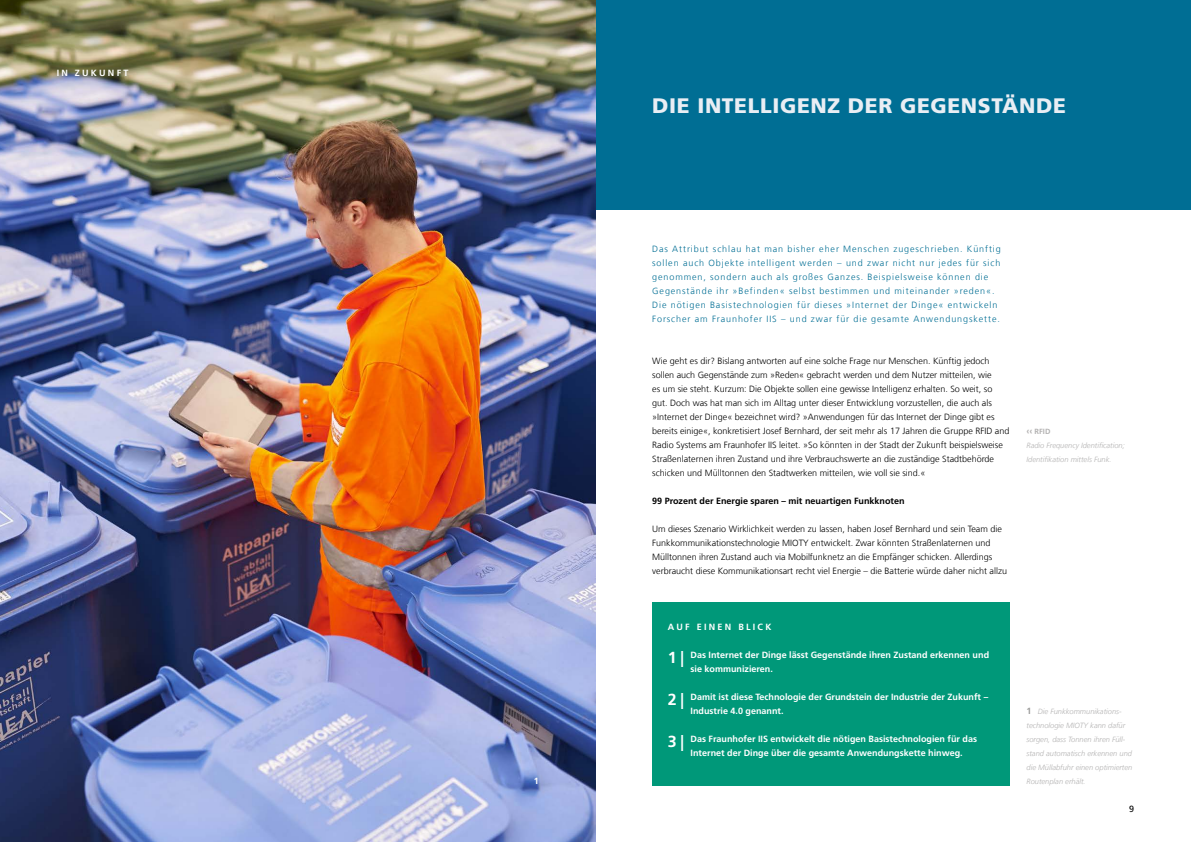
<style>
.page{position:relative;width:1191px;height:842px;background:#fff}
.page>*{position:absolute;margin:0;border:0;box-sizing:border-box;transform-origin:0 0}
.t1{font:900 21px "Frutiger LT Com";letter-spacing:.03em;color:#e9eef4}
.t2{font:700 16px "Frutiger LT Com";color:#fff}
.t3{font:300 9px/14px "Frutiger LT Com";color:#000}
.t4{font:300 9px/14px "Frutiger LT Com";letter-spacing:.1em;color:#006e94}
.t5{font:700 9px/14px "Frutiger LT Com";color:#fff}
.t6{font:700 9px "Frutiger LT Com";color:#000}
.t7{font:700 9px "Frutiger LT Com";letter-spacing:.25em;color:#fff}
.t8{font:9px "Frutiger LT Com";color:#000}
.t9{font:italic 300 7.5px/14px "Frutiger LT Com";color:#b3b2b2}
.s1{font-weight:700;font-style:normal;font-size:9px}
.s2{font-weight:700;font-style:normal}
.s3{font-weight:700;font-style:normal;font-size:9px;color:#9d9d9c}
</style>
<div class="page">
<div style="left:595px;top:0;width:596px;height:210px;background:#006e94"></div>
<div style="left:652px;top:602px;width:357px;height:183px;background:#009879"></div>
<img style="left:0;top:0;width:595px;height:842px">
<p class="t7" style="left:57px;top:68px;width:73px">IN ZUKUNFT</p>
<h1 class="t1" style="left:652px;top:93px;width:415px">DIE INTELLIGENZ DER GEGENSTÄNDE</h1>
<p class="t4" style="left:652px;top:242px;width:350px">Das Attribut schlau hat man bisher eher Menschen zugeschrieben. Künftig sollen auch Objekte intelligent werden – und zwar nicht nur jedes für sich genommen, sondern auch als großes Ganzes. Beispielsweise können die Gegenstände ihr »Befinden« selbst bestimmen und miteinander »reden«.<br>Die nötigen Basistechnologien für dieses »Internet der Dinge« entwickeln Forscher am Fraunhofer IIS – und zwar für die gesamte Anwendungskette.</p>
<p class="t3" style="left:652px;top:354px;width:359px">Wie geht es dir? Bislang antworten auf eine solche Frage nur Menschen. Künftig jedoch sollen auch Gegenstände zum »Reden« gebracht werden und dem Nutzer mitteilen, wie<br>es um sie steht. Kurzum: Die Objekte sollen eine gewisse Intelligenz erhalten. So weit, so gut. Doch was hat man sich im Alltag unter dieser Entwicklung vorzustellen, die auch als »Internet der Dinge« bezeichnet wird? »Anwendungen für das Internet der Dinge gibt es bereits einige«, konkretisiert Josef Bernhard, der seit mehr als 17 Jahren die Gruppe RFID and Radio Systems am Fraunhofer IIS leitet. »So könnten in der Stadt der Zukunft beispielsweise Straßenlaternen ihren Zustand und ihre Verbrauchswerte an die zuständige Stadtbehörde schicken und Mülltonnen den Stadtwerken mitteilen, wie voll sie sind.«</p>
<p class="t6" style="left:652px;top:495px;width:254px">99 Prozent der Energie sparen – mit neuartigen Funkknoten</p>
<p class="t3" style="left:652px;top:522px;width:356px">Um dieses Szenario Wirklichkeit werden zu lassen, haben Josef Bernhard und sein Team die Funkkommunikationstechnologie MIOTY entwickelt. Zwar könnten Straßenlaternen und Mülltonnen ihren Zustand auch via Mobilfunknetz an die Empfänger schicken. Allerdings verbraucht diese Kommunikationsart recht viel Energie – die Batterie würde daher nicht allzu</p>
<p class="t9" style="left:1026px;top:424px;width:100px"><span class="s1">‹‹</span> <span class="s2">RFID<br></span>Radio Frequency Identification;<br>Identifikation mittels Funk.</p>
<p class="t7" style="left:668px;top:621px;width:105px">AUF EINEN BLICK</p>
<p class="t5" style="left:690px;top:648px;width:300px">Das Internet der Dinge lässt Gegenstände ihren Zustand erkennen und sie kommunizieren.</p>
<p class="t5" style="left:690px;top:690px;width:299px">Damit ist diese Technologie der Grundstein der Industrie der Zukunft –<br>Industrie 4.0 genannt.</p>
<p class="t5" style="left:690px;top:732px;width:288px">Das Fraunhofer IIS entwickelt die nötigen Basistechnologien für das<br>Internet der Dinge über die gesamte Anwendungskette hinweg.</p>
<h2 class="t2" style="left:668px;top:648px;width:18px">1|</h2>
<h2 class="t2" style="left:668px;top:690px;width:18px">2|</h2>
<h2 class="t2" style="left:668px;top:732px;width:18px">3|</h2>
<p class="t9" style="left:1026px;top:704px;width:107px"><span class="s3">1</span> Die Funkkommunikations&shy;technologie MIOTY kann dafür sorgen, dass Tonnen ihren Füll&shy;stand automatisch erkennen und die Müllabfuhr einen optimierten</p>
<p class="t5" style="left:534px;top:774px;width:7px">1</p>
<p class="t9" style="left:1026px;top:774px;width:61px">Routenplan erhält.</p>
<p class="t8" style="left:1129px;top:803px;width:7px">9</p>
</div>
